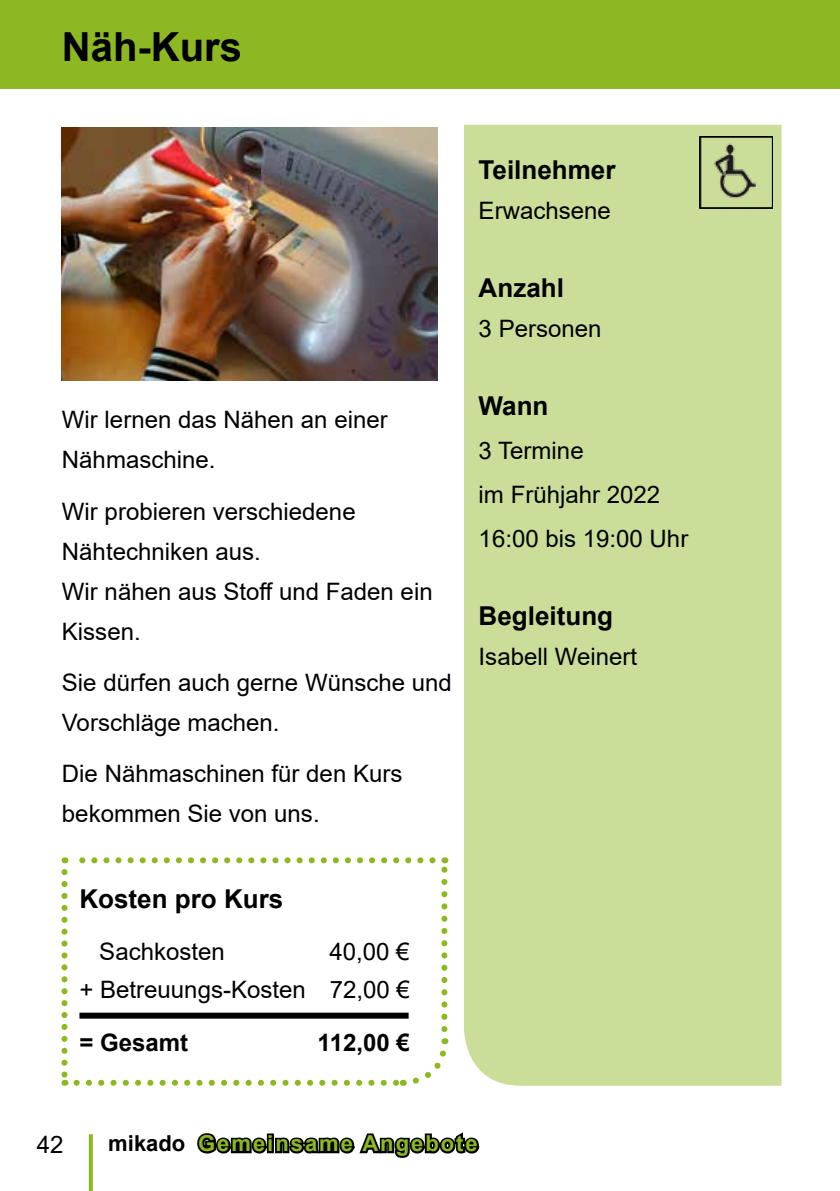
<style>
.page{position:relative;width:840px;height:1191px;background:#fff}
.page>*{position:absolute;margin:0;border:0;box-sizing:border-box;transform-origin:0 0}
.t1{font:700 40px "Arial";color:#000}
.t2{font:700 26px "Arial";color:#000}
.t3{font:24px/40px "Arial";color:#000}
.t4{font:700 24px "Arial";color:#000}
.t5{font:700 22px "Arial";letter-spacing:.09em;color:#8db821}
.s1{color:#000}
</style>
<div class="page">
<div style="left:464px;top:125px;width:317px;height:960px;background:#cade99"></div>
<svg style="left:76px;top:1079px;width:320px;height:6px"></svg>
<svg style="left:61px;top:872px;width:6px;height:213px"></svg>
<svg style="left:402px;top:1038px;width:47px;height:48px"></svg>
<svg style="left:441px;top:857px;width:6px;height:172px"></svg>
<svg style="left:64px;top:857px;width:368px;height:6px"></svg>
<div style="left:0;top:0;width:839px;height:89px;background:#8db821"></div>
<img style="left:62px;top:127px;width:375px;height:253px">
<div style="left:79px;top:1012px;width:329px;height:6px;background:#000"></div>
<img style="left:701px;top:139px;width:69px;height:67px">
<div style="left:699px;top:136px;width:73px;height:73px;border:1px solid #000"></div>
<svg style="left:89px;top:1134px;width:4px;height:57px"></svg>
<svg style="left:197px;top:1132px;width:283px;height:26px"></svg>
<h1 class="t1" style="left:62px;top:19px;width:181px">Näh-Kurs</h1>
<p class="t3" style="left:62px;top:400px;width:327px">Wir lernen das Nähen an einer<br>Nähmaschine.</p>
<p class="t3" style="left:62px;top:491px;width:372px">Wir probieren verschiedene<br>Nähtechniken aus.<br>Wir nähen aus Stoff und Faden ein<br>Kissen.</p>
<p class="t3" style="left:62px;top:662px;width:391px">Sie dürfen auch gerne Wünsche und<br>Vorschläge machen.</p>
<p class="t3" style="left:62px;top:754px;width:342px">Die Nähmaschinen für den Kurs bekommen Sie von uns.</p>
<p class="t2" style="left:79px;top:880px;width:205px">Kosten pro Kurs</p>
<p class="t3" style="left:99px;top:931px;width:127px">Sachkosten</p>
<p class="t3" style="left:79px;top:932px;width:331px;line-height:38.2px;text-align:right">40,00 €<br>+ Betreuungs-Kosten 72,00 €</p>
<p class="t4" style="left:79px;top:1025px;width:110px">= Gesamt</p>
<p class="t4" style="left:317px;top:1025px;width:94px">112,00 €</p>
<p class="t2" style="left:478px;top:152px;width:138px">Teilnehmer</p>
<p class="t3" style="left:478px;top:191px;width:134px">Erwachsene</p>
<p class="t2" style="left:478px;top:270px;width:87px">Anzahl</p>
<p class="t3" style="left:478px;top:309px;width:124px">3 Personen</p>
<p class="t2" style="left:478px;top:388px;width:71px">Wann</p>
<p class="t3" style="left:478px;top:429px;width:211px;line-height:44px">3 Termine<br>im Frühjahr 2022<br>16:00 bis 19:00 Uhr</p>
<p class="t2" style="left:478px;top:598px;width:136px">Begleitung</p>
<p class="t3" style="left:478px;top:637px;width:160px">Isabell Weinert</p>
<p class="t3" style="left:37px;top:1124px;width:28px">42</p>
<p class="t5" style="left:108px;top:1128px;width:371px"><span class="s1">mikado</span> Gemeinsame Angebote</p>
</div>
